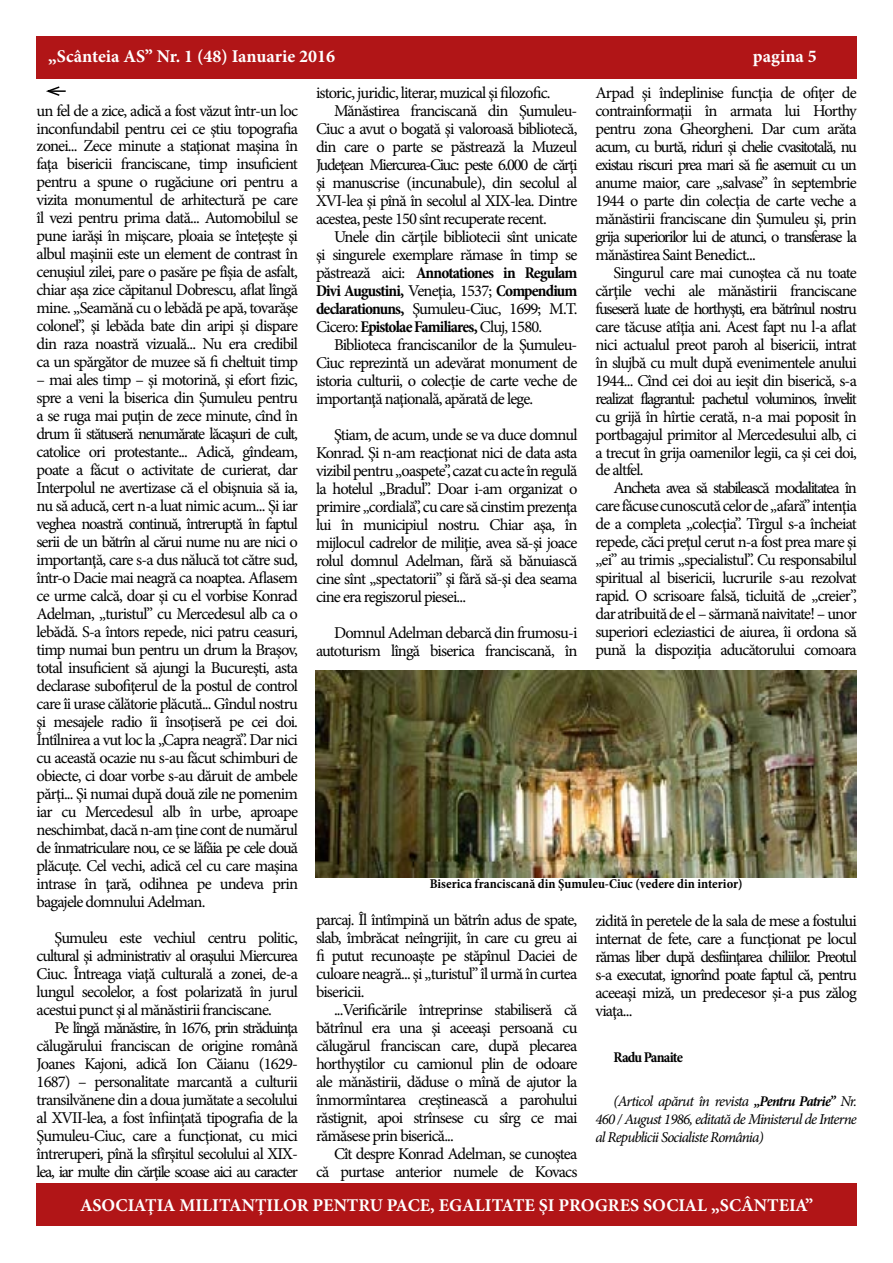
<style>
.page{position:relative;width:893px;height:1263px;background:#fff}
.page>*{position:absolute;margin:0;border:0;box-sizing:border-box;transform-origin:0 0}
.t1{font:700 18px "Minion Pro";color:#fff}
.t2{font:16.5px/18px "Minion Pro";letter-spacing:-.05em;color:#000;text-align:justify}
.t3{font:700 condensed 16.5px "Minion Pro";letter-spacing:-.05em;color:#000}
.t4{font:16.5px "Minion Pro";letter-spacing:-.08em;color:#000}
.t5{font:italic 15px/18px "Minion Pro";letter-spacing:-.06em;color:#000;text-align:justify}
.t6{font:700 condensed 15px "Minion Pro";letter-spacing:-.055em;color:#000}
.t7{font:700 condensed 13.5px "Minion Pro";color:#000}
.s1{font-weight:400;font-stretch:normal}
.s2{font-weight:700;font-stretch:condensed}
</style>
<div class="page">
<div style="left:36px;top:1184px;width:821px;height:42px;background:#b11517"></div>
<div style="left:36px;top:36px;width:821px;height:42px;background:#b11517"></div>
<img style="left:315px;top:671px;width:542px;height:207px">
<svg style="left:46px;top:86px;width:20px;height:10px"></svg>
<p class="t1" style="left:48px;top:43px;width:289px">„Scânteia AS” Nr. 1 (48) Ianuarie 2016</p>
<p class="t1" style="left:753px;top:43px;width:66px">pagina 5</p>
<p class="t2" style="left:37px;top:101px;width:263px">un fel de a zice, adică a fost văzut într-un loc inconfundabil pentru cei ce ştiu topografia zonei... Zece minute a staţionat maşina în faţa bisericii franciscane, timp insuficient pentru a spune o rugăciune ori pentru a vizita monumentul de arhitectură pe care îl vezi pentru prima dată... Automobilul se pune iarăşi în mişcare, ploaia se înteţeşte şi albul maşinii este un element de contrast în cenuşiul zilei, pare o pasăre pe fîşia de asfalt, chiar aşa zice căpitanul Dobrescu, aflat lîngă mine. „Seamănă cu o lebădă pe apă, tovarăşe colonel”, şi lebăda bate din aripi şi dispare din raza noastră vizuală... Nu era credibil ca un spărgător de muzee să fi cheltuit timp</p>
<p class="t2" style="left:37px;top:371px;width:263px">– mai ales timp – şi motorină, şi efort fizic, spre a veni la biserica din Şumuleu pentru a se ruga mai puţin de zece minute, cînd în drum îi stătuseră nenumărate lăcaşuri de cult, catolice ori protestante... Adică, gîndeam, poate a făcut o activitate de curierat, dar Interpolul ne avertizase că el obişnuia să ia, nu să aducă, cert n-a luat nimic acum... Şi iar veghea noastră continuă, întreruptă în faptul serii de un bătrîn al cărui nume nu are nici o importanţă, care s-a dus nălucă tot către sud, într-o Dacie mai neagră ca noaptea. Aflasem ce urme calcă, doar şi cu el vorbise Konrad Adelman, „turistul” cu Mercedesul alb ca o lebădă. S-a întors repede, nici patru ceasuri, timp numai bun pentru un drum la Braşov, total insuficient să ajungi la Bucureşti, asta declarase subofiţerul de la postul de control care îi urase călătorie plăcută... Gîndul nostru şi mesajele radio îi însoţiseră pe cei doi.<br>Întîlnirea a vut loc la „Capra neagră”. Dar nici cu această ocazie nu s-au făcut schimburi de obiecte, ci doar vorbe s-au dăruit de ambele părţi... Şi numai după două zile ne pomenim iar cu Mercedesul alb în urbe, aproape neschimbat, dacă n-am ţine cont de numărul de înmatriculare nou, ce se lăfăia pe cele două plăcuţe. Cel vechi, adică cel cu care maşina intrase în ţară, odihnea pe undeva prin bagajele domnului Adelman.</p>
<p class="t2" style="left:37px;top:929px;width:263px;text-indent:18px">Şumuleu este vechiul centru politic, cultural şi administrativ al oraşului Miercurea Ciuc. Întreaga viaţă culturală a zonei, de-a lungul secolelor, a fost polarizată în jurul acestui punct şi al mănăstirii franciscane.</p>
<p class="t2" style="left:37px;top:1019px;width:263px;text-indent:18px">Pe lîngă mănăstire, în 1676, prin străduinţa călugărului franciscan de origine română Joanes Kajoni, adică Ion Căianu (1629- 1687) – personalitate marcantă a culturii transilvănene din a doua jumătate a secolului al XVII-lea, a fost înfiinţată tipografia de la Şumuleu-Ciuc, care a funcţionat, cu mici întreruperi, pînă la sfîrşitul secolului al XIX&shy;lea, iar multe din cărţile scoase aici au caracter</p>
<p class="t2" style="left:316px;top:83px;width:236px">istoric, juridic, literar, muzical şi filozofic.</p>
<p class="t2" style="left:334px;top:101px;width:245px">Mănăstirea franciscană din Şumuleu-</p>
<p class="t2" style="left:316px;top:119px;width:263px">Ciuc a avut o bogată şi valoroasă bibliotecă,</p>
<p class="t2" style="left:316px;top:137px;width:263px">din care o parte se păstrează la Muzeul</p>
<p class="t4" style="left:316px;top:153px;width:263px">Judeţean Miercurea-Ciuc: peste 6.000 de cărţi</p>
<p class="t2" style="left:316px;top:173px;width:263px">şi manuscrise (incunabule), din secolul al</p>
<p class="t2" style="left:316px;top:191px;width:263px">XVI-lea şi pînă în secolul al XIX-lea. Dintre</p>
<p class="t2" style="left:316px;top:209px;width:232px">acestea, peste 150 sînt recuperate recent.</p>
<p class="t2" style="left:334px;top:227px;width:245px">Unele din cărţile bibliotecii sînt unicate</p>
<p class="t2" style="left:316px;top:245px;width:263px">şi singurele exemplare rămase în timp se</p>
<p class="t3" style="left:316px;top:261px;width:263px"><span class="s1">păstrează aici:</span> Annotationes in Regulam</p>
<p class="t3" style="left:316px;top:279px;width:263px">Divi Augustini, <span class="s1">Veneţia, 1537;</span> Compendium</p>
<p class="t2" style="left:316px;top:299px;width:263px"><span class="s2">declarationuns,</span> Şumuleu-Ciuc, 1699; M.T.</p>
<p class="t3" style="left:316px;top:315px;width:228px"><span class="s1">Cicero:</span> Epistolae Familiares, <span class="s1">Cluj, 1580.</span></p>
<p class="t2" style="left:334px;top:335px;width:245px">Biblioteca franciscanilor de la Şumuleu-</p>
<p class="t2" style="left:316px;top:353px;width:263px">Ciuc reprezintă un adevărat monument de</p>
<p class="t2" style="left:316px;top:371px;width:263px">istoria culturii, o colecţie de carte veche de</p>
<p class="t2" style="left:316px;top:389px;width:219px">importanţă naţională, apărată de lege.</p>
<p class="t2" style="left:316px;top:425px;width:263px;text-indent:18px">Ştiam, de acum, unde se va duce domnul Konrad. Şi n-am reacţionat nici de data asta vizibil pentru „oaspete”, cazat cu acte în regulă la hotelul „Bradul”. Doar i-am organizat o primire „cordială”, cu care să cinstim prezenţa lui în municipiul nostru. Chiar aşa, în mijlocul cadrelor de miliţie, avea să-şi joace rolul domnul Adelman, fără să bănuiască cine sînt „spectatorii” şi fără să-şi dea seama cine era regiszorul piesei...</p>
<p class="t2" style="left:316px;top:623px;width:263px;text-align:right">Domnul Adelman debarcă din frumosu-i autoturism lîngă biserica franciscană, în</p>
<p class="t2" style="left:595px;top:83px;width:263px">Arpad şi îndeplinise funcţia de ofiţer de contrainformaţii în armata lui Horthy pentru zona Gheorgheni. Dar cum arăta acum, cu burtă, riduri şi chelie cvasitotală, nu existau riscuri prea mari să fie asemuit cu un anume maior, care „salvase” în septembrie 1944 o parte din colecţia de carte veche a mănăstirii franciscane din Şumuleu şi, prin grija superiorilor lui de atunci, o transferase la mănăstirea Saint Benedict...</p>
<p class="t2" style="left:595px;top:263px;width:263px;text-indent:18px">Singurul care mai cunoştea că nu toate cărţile vechi ale mănăstirii franciscane fuseseră luate de horthyşti, era bătrînul nostru care tăcuse atîţia ani. Acest fapt nu l-a aflat nici actualul preot paroh al bisericii, intrat în slujbă cu mult după evenimentele anului 1944... Cînd cei doi au ieşit din biserică, s-a realizat flagrantul: pachetul voluminos, învelit cu grijă în hîrtie cerată, n-a mai poposit în portbagajul primitor al Mercedesului alb, ci a trecut în grija oamenilor legii, ca şi cei doi, de altfel.</p>
<p class="t2" style="left:595px;top:479px;width:263px;text-indent:18px">Ancheta avea să stabilească modalitatea în care făcuse cunoscută celor de „afară” intenţia de a completa „colecţia”. Tîrgul s-a încheiat repede, căci preţul cerut n-a fost prea mare şi „ei” au trimis „specialistul”. Cu responsabilul spiritual al bisericii, lucrurile s-au rezolvat rapid. O scrisoare falsă, ticluită de „creier”, dar atribuită de el – sărmană naivitate! – unor superiori ecleziastici de aiurea, îi ordona să pună la dispoziţia aducătorului comoara</p>
<p class="t7" style="left:430px;top:874px;width:314px">Biserica franciscană din Şumuleu-Ciuc (vedere din interior)</p>
<p class="t2" style="left:316px;top:911px;width:263px">parcaj. Îl întîmpină un bătrîn adus de spate, slab, îmbrăcat neîngrijit, în care cu greu ai fi putut recunoaşte pe stăpînul Daciei de culoare neagră... şi „turistul” îl urmă în curtea bisericii.</p>
<p class="t2" style="left:316px;top:1001px;width:263px;text-indent:18px">...Verificările întreprinse stabiliseră că bătrînul era una şi aceeaşi persoană cu călugărul franciscan care, după plecarea horthyştilor cu camionul plin de odoare ale mănăstirii, dăduse o mînă de ajutor la înmormîntarea creştinească a parohului răstignit, apoi strînsese cu sîrg ce mai rămăsese prin biserică...</p>
<p class="t2" style="left:316px;top:1145px;width:263px;text-align:right">Cît despre Konrad Adelman, se cunoştea<br>că purtase anterior numele de Kovacs</p>
<p class="t2" style="left:595px;top:911px;width:263px">zidită în peretele de la sala de mese a fostului internat de fete, care a funcţionat pe locul rămas liber după desfiinţarea chiliilor. Preotul s-a executat, ignorînd poate faptul că, pentru aceeaşi miză, un predecesor şi-a pus zălog viaţa...</p>
<p class="t6" style="left:613px;top:1047px;width:71px">Radu Panaite</p>
<p class="t5" style="left:595px;top:1092px;width:263px;text-indent:18px">(Articol apărut în revista <span class="s2">„Pentru Patrie”</span> Nr.<br>460 / August 1986, editată de Ministerul de Interne al Republicii Socialiste România)</p>
<p class="t1" style="left:80px;top:1192px;width:735px">ASOCIAŢIA MILITANŢILOR PENTRU PACE, EGALITATE ŞI PROGRES SOCIAL „SCÂNTEIA”</p>
</div>
